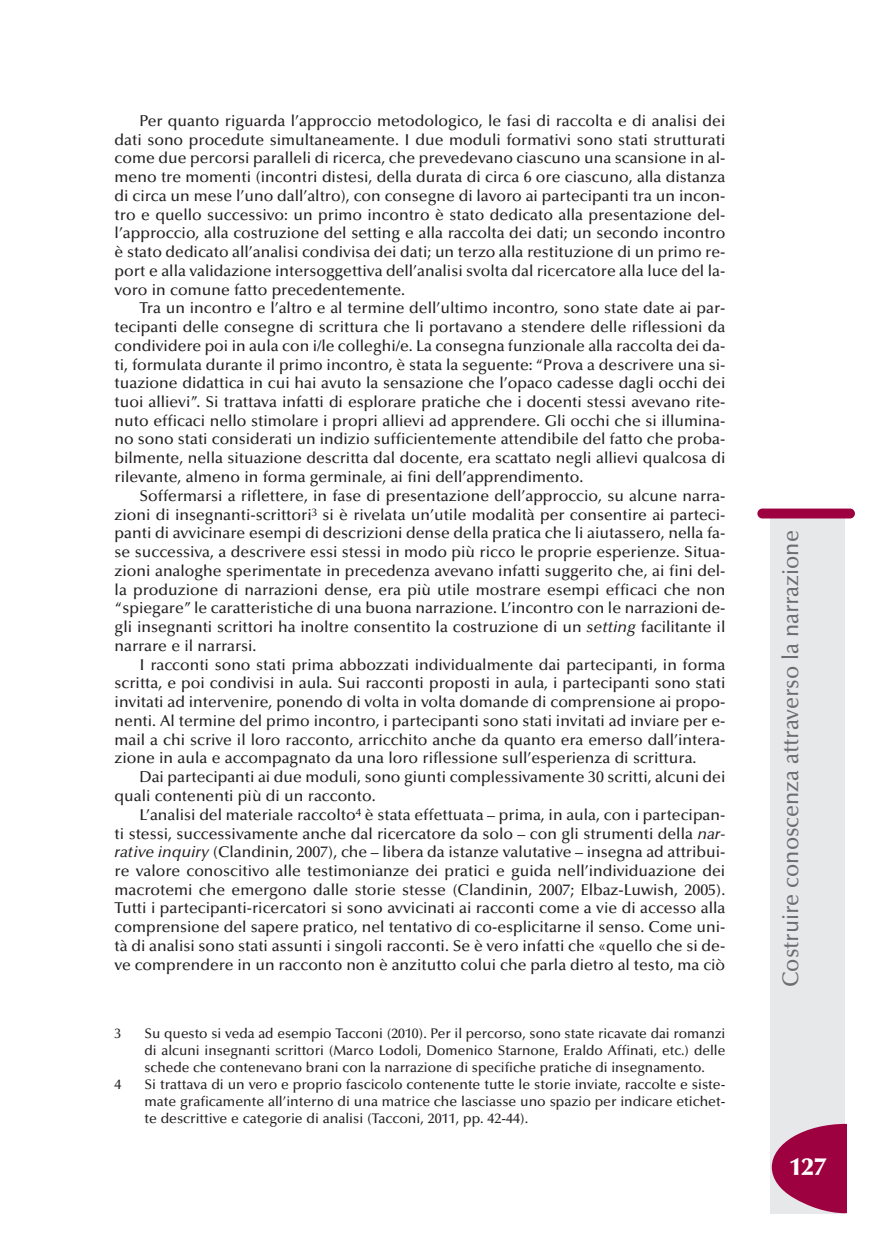
<style>
.page{position:relative;width:869px;height:1241px;background:#fff}
.page>*{position:absolute;margin:0;border:0;box-sizing:border-box;transform-origin:0 0}
.t1{font:900 24.5px "Optima";color:#fff}
.t2{font:500 22.75px "Optima";color:#6c6d70;scale:.95 1}
.t3{font:500 15.75px/18.7px "Optima";color:#231f20;text-align:justify}
.t4{font:500 14px/17px "Optima";color:#231f20;text-align:justify}
.s1{font-style:italic}
</style>
<div class="page">
<div style="left:770px;top:516px;width:74px;height:697px;background:#e7e8e9"></div>
<div style="left:757px;top:508px;width:97px;height:10px;background:#9d0140;border-radius:5px"></div>
<svg style="left:771px;top:1123px;width:76px;height:89px"></svg>
<p class="t3" style="left:115px;top:113px;width:612px;text-indent:25px">Per quanto riguarda l’approccio metodologico, le fasi di raccolta e di analisi dei dati sono procedute simultaneamente. I due moduli formativi sono stati strutturati come due percorsi paralleli di ricerca, che prevedevano ciascuno una scansione in al&shy;meno tre momenti (incontri distesi, della durata di circa 6 ore ciascuno, alla distanza di circa un mese l’uno dall’altro), con consegne di lavoro ai partecipanti tra un incon&shy;tro e quello successivo: un primo incontro è stato dedicato alla presentazione del&shy;l’approccio, alla costruzione del setting e alla raccolta dei dati; un secondo incontro è stato dedicato all’analisi condivisa dei dati; un terzo alla restituzione di un primo re&shy;port e alla validazione intersoggettiva dell’analisi svolta dal ricercatore alla luce del la&shy;voro in comune fatto precedentemente.</p>
<p class="t3" style="left:114px;top:300px;width:612px;text-indent:25px">Tra un incontro e l’altro e al termine dell’ultimo incontro, sono state date ai par&shy;tecipanti delle consegne di scrittura che li portavano a stendere delle riflessioni da condividere poi in aula con i/le colleghi/e. La consegna funzionale alla raccolta dei da&shy;ti, formulata durante il primo incontro, è stata la seguente: “Prova a descrivere una si&shy;tuazione didattica in cui hai avuto la sensazione che l’opaco cadesse dagli occhi dei tuoi allievi”. Si trattava infatti di esplorare pratiche che i docenti stessi avevano rite&shy;nuto efficaci nello stimolare i propri allievi ad apprendere. Gli occhi che si illumina&shy;no sono stati considerati un indizio sufficientemente attendibile del fatto che proba&shy;bilmente, nella situazione descritta dal docente, era scattato negli allievi qualcosa di rilevante, almeno in forma germinale, ai fini dell’apprendimento.</p>
<p class="t3" style="left:114px;top:487px;width:612px;text-indent:25px">Soffermarsi a riflettere, in fase di presentazione dell’approccio, su alcune narra&shy;zioni di insegnanti-scrittori<sup>3</sup> si è rivelata un’utile modalità per consentire ai parteci&shy;panti di avvicinare esempi di descrizioni dense della pratica che li aiutassero, nella fa&shy;se successiva, a descrivere essi stessi in modo più ricco le proprie esperienze. Situa&shy;zioni analoghe sperimentate in precedenza avevano infatti suggerito che, ai fini del&shy;la produzione di narrazioni dense, era più utile mostrare esempi efficaci che non “spiegare” le caratteristiche di una buona narrazione. L’incontro con le narrazioni de&shy;gli insegnanti scrittori ha inoltre consentito la costruzione di un <span class="s1">setting</span> facilitante il narrare e il narrarsi.</p>
<p class="t3" style="left:114px;top:656px;width:612px;text-indent:25px">I racconti sono stati prima abbozzati individualmente dai partecipanti, in forma scritta, e poi condivisi in aula. Sui racconti proposti in aula, i partecipanti sono stati invitati ad intervenire, ponendo di volta in volta domande di comprensione ai propo&shy;nenti. Al termine del primo incontro, i partecipanti sono stati invitati ad inviare per e&shy;mail a chi scrive il loro racconto, arricchito anche da quanto era emerso dall’intera&shy;zione in aula e accompagnato da una loro riflessione sull’esperienza di scrittura.</p>
<p class="t3" style="left:114px;top:768px;width:612px;text-indent:25px">Dai partecipanti ai due moduli, sono giunti complessivamente 30 scritti, alcuni dei quali contenenti più di un racconto.</p>
<p class="t3" style="left:114px;top:806px;width:612px;text-indent:25px">L’analisi del materiale raccolto<sup>4</sup> è stata effettuata – prima, in aula, con i partecipan&shy;ti stessi, successivamente anche dal ricercatore da solo – con gli strumenti della <span class="s1">nar&shy;rative inquiry</span> (Clandinin, 2007), che – libera da istanze valutative – insegna ad attribui&shy;re valore conoscitivo alle testimonianze dei pratici e guida nell’individuazione dei macrotemi che emergono dalle storie stesse (Clandinin, 2007; Elbaz-Luwish, 2005).<br>Tutti i partecipanti-ricercatori si sono avvicinati ai racconti come a vie di accesso alla comprensione del sapere pratico, nel tentativo di co-esplicitarne il senso. Come uni&shy;tà di analisi sono stati assunti i singoli racconti. Se è vero infatti che «quello che si de&shy;ve comprendere in un racconto non è anzitutto colui che parla dietro al testo, ma ciò</p>
<p class="t4" style="left:115px;top:1026px;width:8px">3</p>
<p class="t4" style="left:144px;top:1026px;width:582px">Su questo si veda ad esempio Tacconi (2010). Per il percorso, sono state ricavate dai romanzi di alcuni insegnanti scrittori (Marco Lodoli, Domenico Starnone, Eraldo Affinati, etc.) delle schede che contenevano brani con la narrazione di specifiche pratiche di insegnamento.</p>
<p class="t4" style="left:115px;top:1076px;width:8px">4</p>
<p class="t4" style="left:144px;top:1076px;width:582px">Si trattava di un vero e proprio fascicolo contenente tutte le storie inviate, raccolte e siste&shy;mate graficamente all’interno di una matrice che lasciasse uno spazio per indicare etichet&shy;te descrittive e categorie di analisi (Tacconi, 2011, pp. 42-44).</p>
<h2 class="t2" style="left:781px;top:987px;width:482px;rotate:-90deg">Costruire conoscenza attraverso la narrazione</h2>
<h1 class="t1" style="left:789px;top:1156px;width:38px">127</h1>
</div>
